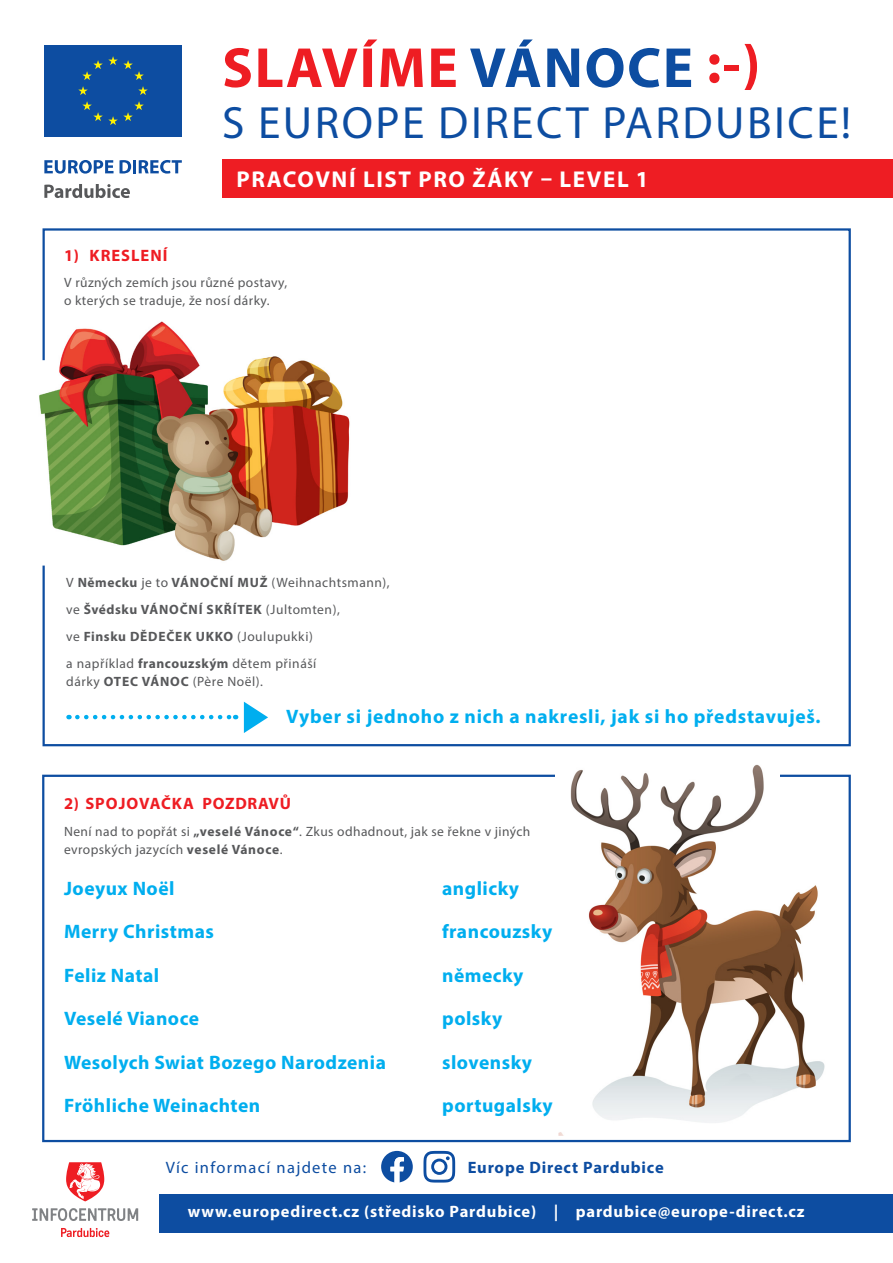
<style>
.page{position:relative;width:893px;height:1263px;background:#fff}
.page>*{position:absolute;margin:0;border:0;box-sizing:border-box;transform-origin:0 0}
.t1{font:700 57px "Myriad Pro";letter-spacing:.03em;color:#ee1d23}
.t2{font:45.45px "Myriad Pro";letter-spacing:.055em;color:#0d4da1}
.t3{font:700 22.95px "Myriad Pro";letter-spacing:.07em;color:#fff}
.t4{font:700 19.5px "Myriad Pro";letter-spacing:.025em;color:#00aeef}
.t5{font:700 16.5px "Myriad Pro";letter-spacing:.05em;color:#fff}
.t6{font:700 16.5px "Myriad Pro";letter-spacing:.06em;color:#ee1d23}
.t7{font:16.5px "Myriad Pro";letter-spacing:.08em;color:#0d4da1}
.t8{font:700 16.5px "Myriad Pro";letter-spacing:.05em;color:#0d4da1}
.t9{font:13.5px/27px "Myriad Pro";letter-spacing:.03em;color:#57585a}
.s1{color:#0d4da1}
.s2{font-weight:700}
</style>
<div class="page">
<div style="left:42px;top:775px;width:809px;height:367px;border:2px solid #0d4da1"></div>
<div style="left:223px;top:160px;width:670px;height:38px;background:#ee1d23"></div>
<svg style="left:44px;top:160px;width:70px;height:14px"></svg>
<svg style="left:120px;top:160px;width:62px;height:14px"></svg>
<div style="left:44px;top:45px;width:138px;height:92px;background:#0d4da1"></div>
<svg style="left:78px;top:86px;width:10px;height:9px"></svg>
<svg style="left:82px;top:101px;width:62px;height:24px"></svg>
<svg style="left:138px;top:86px;width:10px;height:9px"></svg>
<svg style="left:82px;top:56px;width:62px;height:24px"></svg>
<svg style="left:44px;top:184px;width:86px;height:14px"></svg>
<svg style="left:77px;top:715px;width:159px;height:4px"></svg>
<svg style="left:244px;top:702px;width:24px;height:31px"></svg>
<img style="left:39px;top:320px;width:311px;height:246px">
<div style="left:555px;top:769px;width:100px;height:13px;background:#fff"></div>
<img style="left:558px;top:764px;width:278px;height:372px">
<svg style="left:66px;top:1162px;width:38px;height:39px"></svg>
<svg style="left:61px;top:1228px;width:48px;height:9px"></svg>
<svg style="left:32px;top:1208px;width:106px;height:13px"></svg>
<div style="left:159px;top:1194px;width:734px;height:38px;background:#0d4da1"></div>
<svg style="left:381px;top:1151px;width:32px;height:31px"></svg>
<svg style="left:423px;top:1151px;width:32px;height:31px"></svg>
<p class="t1" style="left:222px;top:31px;width:540px">SLAVÍME <span class="s1">VÁNOCE</span> :-)</p>
<p class="t2" style="left:222px;top:95px;width:631px">S EUROPE DIRECT PARDUBICE!</p>
<p class="t3" style="left:236px;top:164px;width:414px">PRACOVNÍ LIST PRO ŽÁKY – LEVEL 1</p>
<p class="t6" style="left:64px;top:244px;width:105px">1) KRESLENÍ</p>
<p class="t9" style="left:64px;top:269px;width:225px">V různých zemích jsou různé postavy,</p>
<p class="t9" style="left:64px;top:287px;width:207px">o kterých se traduje, že nosí dárky.</p>
<p class="t9" style="left:66px;top:569px;width:325px">V <span class="s2">Německu</span> je to <span class="s2">VÁNOČNÍ MUŽ</span> (Weihnachtsmann), ve <span class="s2">Švédsku VÁNOČNÍ SKŘÍTEK</span> (Jultomten),<br>ve <span class="s2">Finsku DĚDEČEK UKKO</span> (Joulupukki)<br>a například <span class="s2">francouzským</span> dětem přináší</p>
<p class="t9" style="left:66px;top:668px;width:198px">dárky <span class="s2">OTEC VÁNOC</span> (Père Noël).</p>
<p class="t4" style="left:286px;top:703px;width:536px">Vyber si jednoho z nich a nakresli, jak si ho představuješ.</p>
<p class="t6" style="left:64px;top:793px;width:228px">2) SPOJOVAČKA POZDRAVŮ</p>
<p class="t9" style="left:64px;top:818px;width:468px">Není nad to popřát si <span class="s2">„veselé Vánoce“</span>. Zkus odhadnout, jak se řekne v jiných</p>
<p class="t9" style="left:64px;top:836px;width:220px">evropských jazycích <span class="s2">veselé Vánoce</span>.</p>
<p class="t4" style="left:64px;top:875px;width:112px">Joeyux Noël</p>
<p class="t4" style="left:442px;top:875px;width:78px">anglicky</p>
<p class="t4" style="left:64px;top:919px;width:151px">Merry Christmas</p>
<p class="t4" style="left:442px;top:919px;width:112px">francouzsky</p>
<p class="t4" style="left:64px;top:962px;width:97px">Feliz Natal</p>
<p class="t4" style="left:442px;top:962px;width:83px">německy</p>
<p class="t4" style="left:64px;top:1006px;width:136px">Veselé Vianoce</p>
<p class="t4" style="left:442px;top:1006px;width:62px">polsky</p>
<p class="t4" style="left:64px;top:1049px;width:323px">Wesolych Swiat Bozego Narodzenia</p>
<p class="t4" style="left:442px;top:1049px;width:91px">slovensky</p>
<p class="t4" style="left:64px;top:1093px;width:198px">Fröhliche Weinachten</p>
<p class="t4" style="left:442px;top:1093px;width:112px">portugalsky</p>
<p class="t7" style="left:166px;top:1157px;width:202px">Víc informací najdete na:</p>
<p class="t8" style="left:468px;top:1156px;width:198px">Europe Direct Pardubice</p>
<p class="t5" style="left:188px;top:1201px;width:618px">www.europedirect.cz (středisko Pardubice) | pardubice@europe-direct.cz</p>
</div>
